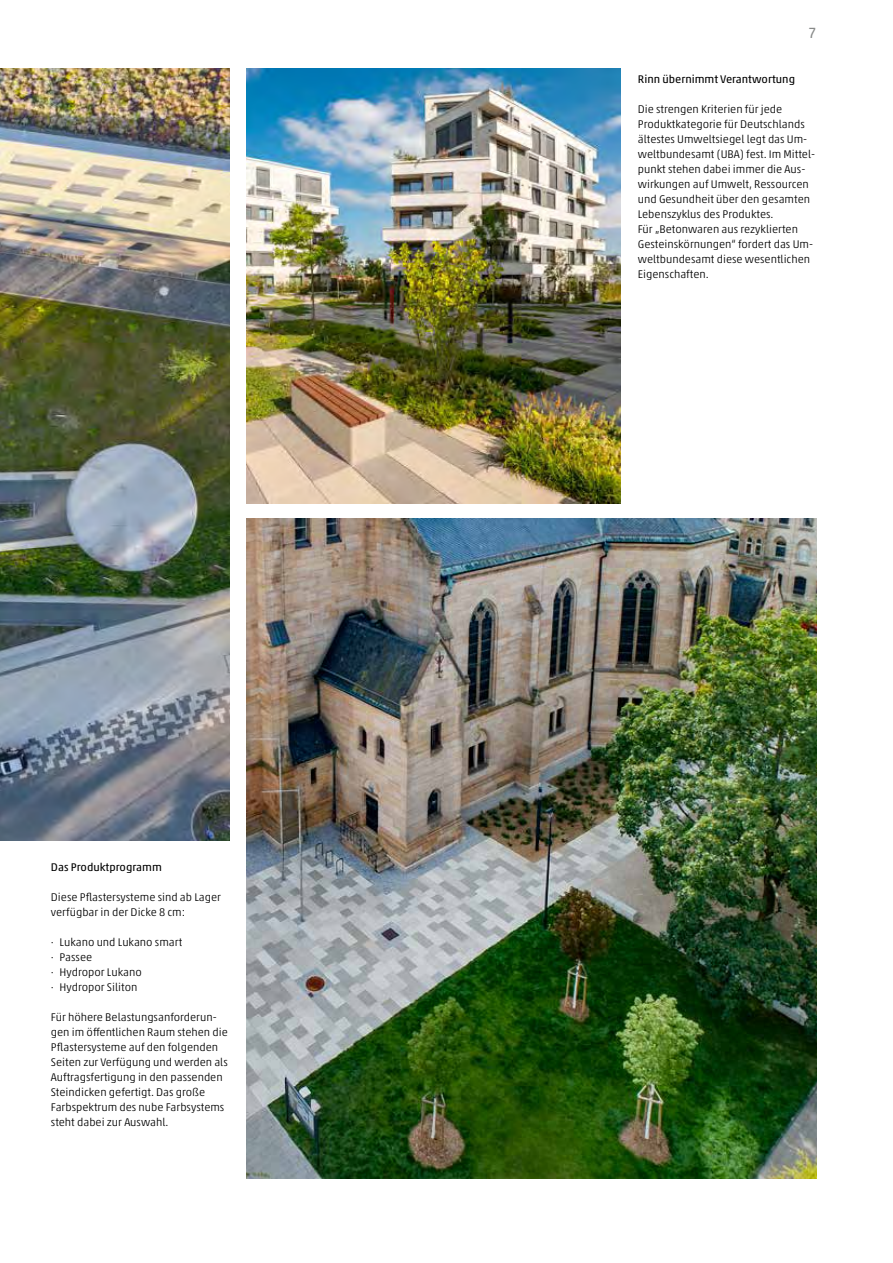
<style>
.page{position:relative;width:893px;height:1263px;background:#fff}
.page>*{position:absolute;margin:0;border:0;box-sizing:border-box;transform-origin:0 0}
.t1{font:15px "Akko Std";color:#878988}
.t2{font:300 11.25px/15px "Akko Std";color:#000}
.t3{font:11.25px "Akko Std";color:#000}
</style>
<div class="page">
<img style="left:247px;top:518px;width:569px;height:660px">
<img style="left:247px;top:68px;width:374px;height:435px">
<img style="left:0;top:68px;width:230px;height:773px">
<p class="t3" style="left:51px;top:860px;width:112px">Das Produktprogramm</p>
<p class="t2" style="left:51px;top:889px;width:172px">Diese Pflastersysteme sind ab Lager verfügbar in der Dicke 8 cm:</p>
<p class="t2" style="left:51px;top:934px;width:133px">∙ Lukano und Lukano smart ∙ Passee<br>∙ Hydropor Lukano<br>∙ Hydropor Siliton</p>
<p class="t2" style="left:51px;top:1009px;width:178px">Für höhere Belastungsanforderun&shy;gen im öffentlichen Raum stehen die Pflastersysteme auf den folgenden Seiten zur Verfügung und werden als Auftragsfertigung in den passenden Steindicken gefertigt. Das große Farbspektrum des nube Farbsystems steht dabei zur Auswahl.</p>
<h1 class="t1" style="left:808px;top:24px;width:10px">7</h1>
<p class="t3" style="left:638px;top:72px;width:159px">Rinn übernimmt Verantwortung</p>
<p class="t2" style="left:638px;top:102px;width:177px">Die strengen Kriterien für jede<br>Produktkategorie für Deutschlands ältestes Umweltsiegel legt das Um&shy;weltbundesamt (UBA) fest. Im Mittel&shy;punkt stehen dabei immer die Aus&shy;wirkungen auf Umwelt, Ressourcen und Gesundheit über den gesamten<br>Lebenszyklus des Produktes.<br>Für „Betonwaren aus rezyklierten<br>Gesteinskörnungen“ fordert das Um&shy;weltbundesamt diese wesentlichen<br>Eigenschaften.</p>
</div>
